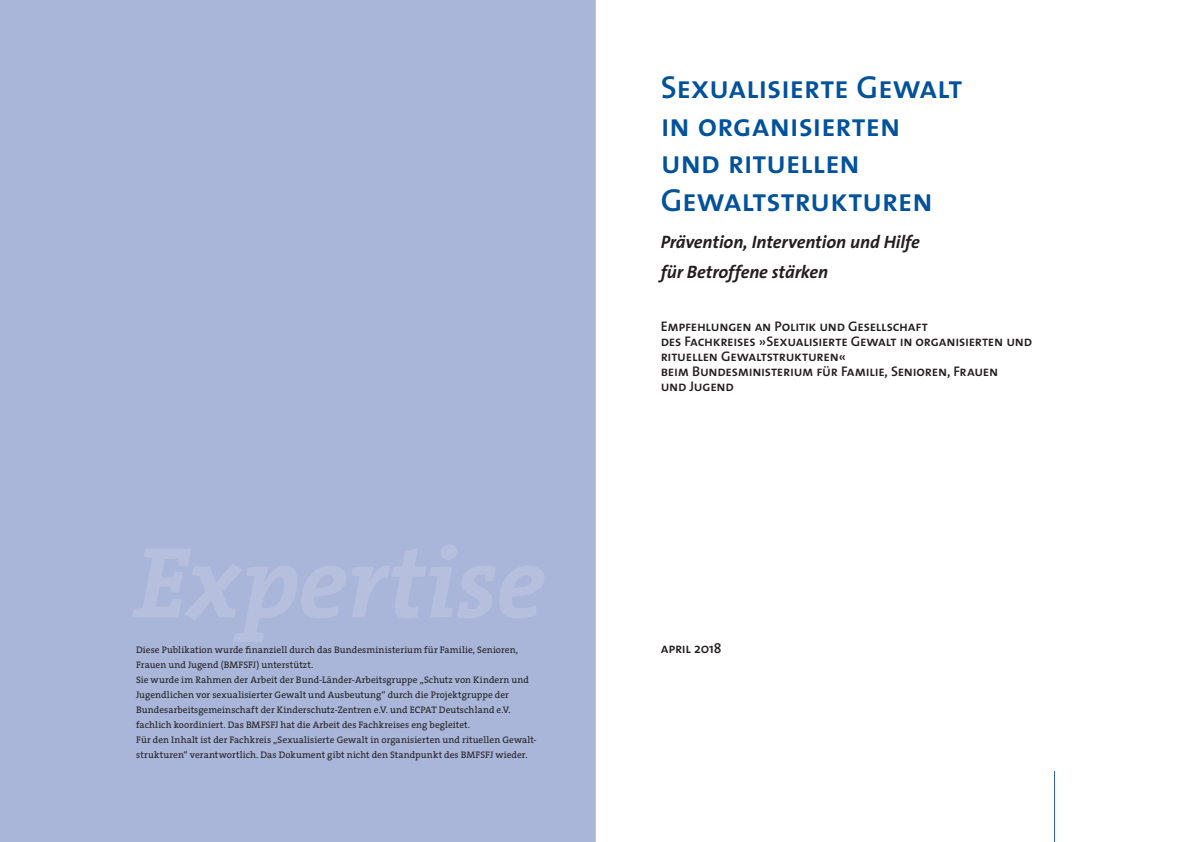
<style>
.page{position:relative;width:1191px;height:842px;background:#fff}
.page>*{position:absolute;margin:0;border:0;box-sizing:border-box;transform-origin:0 0}
.t1{font:32px/37.5px "The Sans Semi Bold Caps";letter-spacing:-.01em;color:#01519b}
.t2{font:italic 700 18px/30px "The Sans";letter-spacing:-.005em;color:#231f20}
.t3{font:14px/15px "The Sans Semi Bold Caps";letter-spacing:-.02em;color:#231f20}
.t4{font:9.5px/15px "The Serif";letter-spacing:.005em;color:#231f20}
.s1{font-family:"The Sans";font-weight:600}
</style>
<div class="page">
<div style="left:0;top:0;width:595px;height:842px;background:#a9b6d9"></div>
<hr style="left:1054px;top:771px;width:1px;height:71px;background:#3068ab">
<svg style="left:133px;top:545px;width:411px;height:97px"></svg>
<hr style="left:595px;top:0;width:1px;height:842px;background:#c1c2c4">
<h1 class="t1" style="left:660px;top:68px;width:303px">Sexualisierte Gewalt in organisierten und rituellen<br>Gewaltstrukturen</h1>
<h2 class="t2" style="left:660px;top:226px;width:261px">Prävention, Intervention und Hilfe für Betroffene stärken</h2>
<h3 class="t3" style="left:660px;top:318px;width:373px">Empfehlungen an Politik und Gesellschaft<br>des Fachkreises »Sexualisierte Gewalt in organisierten und rituellen Gewaltstrukturen«<br>beim Bundesministerium für Familie, Senioren, Frauen<br>und Jugend</h3>
<p class="t4" style="left:136px;top:642px;width:383px">Diese Publikation wurde finanziell durch das Bundesministerium für Familie, Senioren,</p>
<h3 class="t3" style="left:660px;top:640px;width:62px">april <span class="s1">2018</span></h3>
<p class="t4" style="left:136px;top:657px;width:402px">Frauen und Jugend (BMFSFJ) unterstützt.<br>Sie wurde im Rahmen der Arbeit der Bund-Länder-Arbeitsgruppe „Schutz von Kindern und Jugendlichen vor sexualisierter Gewalt und Ausbeutung“ durch die Projektgruppe der Bundesarbeitsgemeinschaft der Kinderschutz-Zentren e.V. und ECPAT Deutschland e.V. fachlich koordiniert. Das BMFSFJ hat die Arbeit des Fachkreises eng begleitet.<br>Für den Inhalt ist der Fachkreis „Sexualisierte Gewalt in organisierten und rituellen Gewalt&shy;strukturen“ verantwortlich. Das Dokument gibt nicht den Standpunkt des BMFSFJ wieder.</p>
</div>
